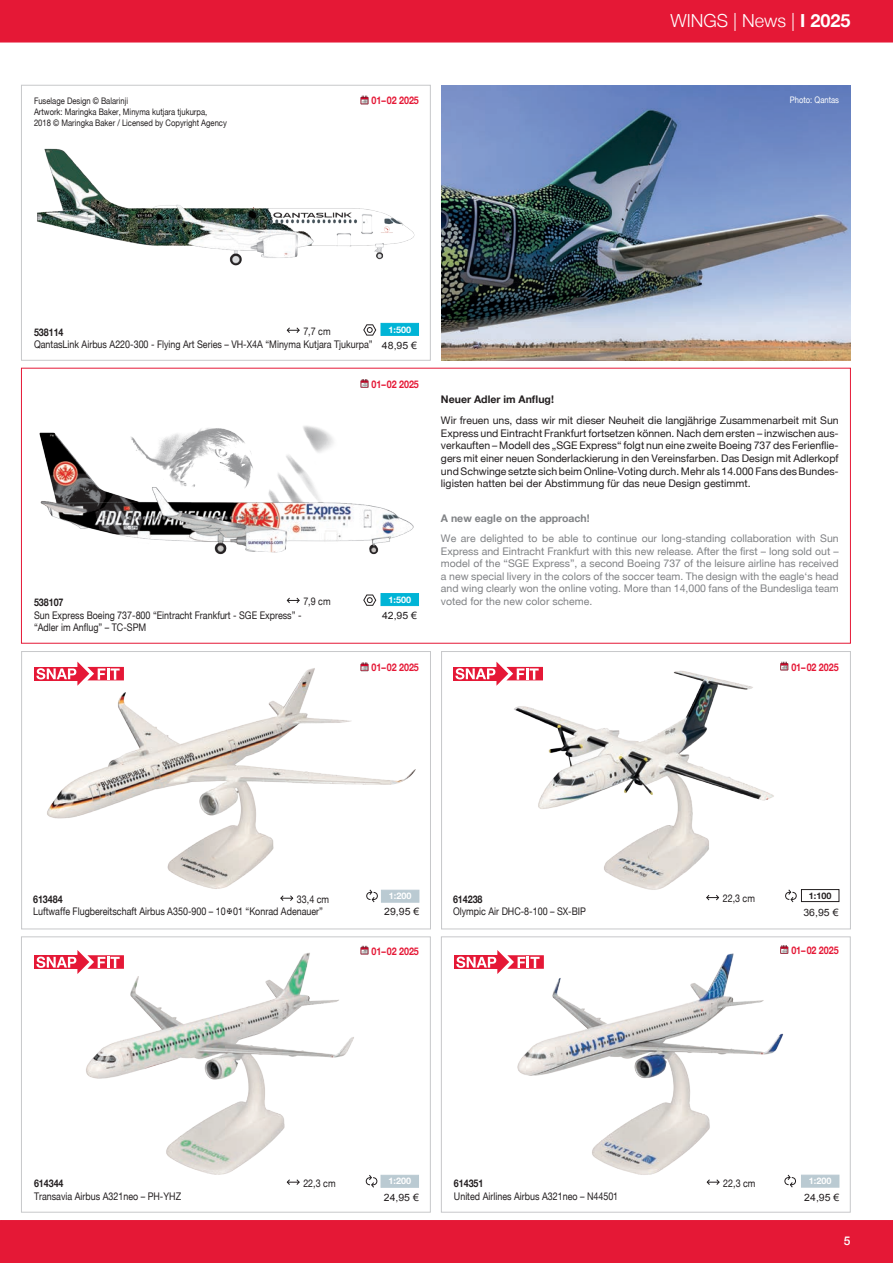
<style>
.page{position:relative;width:893px;height:1263px;background:#fff}
.page>*{position:absolute;margin:0;border:0;box-sizing:border-box;transform-origin:0 0}
.t1{font:300 18px "Helvetica Neue";color:#fff}
.t2{font:500 12px "Helvetica Neue";color:#fff}
.Fliesstext{font:10.5px/12.6px "Helvetica Neue";color:#231f20;text-align:justify}
.Fliesstext-2{font:10.5px/12.6px "Helvetica Neue";color:#808285;text-align:justify}
.Artiklenummer{font:10.5px "Helvetica Neue";color:#231f20;scale:.85 1}
.Artiklenummer-2{font:700 10.5px "Helvetica Neue";letter-spacing:-.005em;color:#e51836;scale:.85 1}
.Artiklenummer-3{font:700 10.5px "Helvetica Neue";letter-spacing:-.005em;color:#231f20;scale:.85 1}
.Fliesstext-3{font:700 10.5px "Helvetica Neue";color:#808285}
.Fliesstext-4{font:700 10.5px "Helvetica Neue";color:#231f20}
.Fliesstext-5{font:10.5px "Helvetica Neue";color:#231f20;scale:.85 1}
.Preis_Farbe{font:10.05px "Arial";color:#231f20;scale:1.04 1}
.Artiklenummer-4{font:9px/10.8px "Helvetica Neue";color:#231f20;scale:.85 1}
.Dokumententitel{font:700 9px "Helvetica Neue";color:#fff}
.Artiklenummer-5{font:9px "Helvetica Neue";color:#fff;scale:.85 1}
.Dokumententitel-2{font:700 9px "Helvetica Neue";color:#231f20}
.s1{font-weight:700}
</style>
<div class="page">
<div style="left:0;top:1220px;width:893px;height:43px;background:#e51836"></div>
<div style="left:0;top:0;width:893px;height:43px;background:#e51836"></div>
<img style="left:39px;top:380px;width:380px;height:227px">
<svg style="left:286px;top:597px;width:14px;height:7px"></svg>
<div style="left:381px;top:593px;width:38px;height:13px;background:#00b4d6"></div>
<svg style="left:363px;top:594px;width:14px;height:12px"></svg>
<img style="left:37px;top:148px;width:378px;height:118px">
<div style="left:21px;top:85px;width:410px;height:275px;border:1px solid #c7c8ca"></div>
<svg style="left:286px;top:327px;width:14px;height:6px"></svg>
<div style="left:381px;top:323px;width:38px;height:13px;background:#00b4d6;border:1px solid #00b4d6"></div>
<svg style="left:363px;top:324px;width:14px;height:12px"></svg>
<img style="left:441px;top:85px;width:409px;height:275px">
<img style="left:34px;top:661px;width:386px;height:242px">
<div style="left:21px;top:651px;width:410px;height:278px;border:1px solid #c7c8ca"></div>
<img style="left:453px;top:661px;width:387px;height:242px">
<div style="left:441px;top:651px;width:410px;height:278px;border:1px solid #c7c8ca"></div>
<svg style="left:280px;top:895px;width:14px;height:7px"></svg>
<svg style="left:706px;top:894px;width:13px;height:7px"></svg>
<svg style="left:785px;top:889px;width:12px;height:14px"></svg>
<svg style="left:366px;top:889px;width:12px;height:14px"></svg>
<div style="left:381px;top:890px;width:38px;height:12px;background:#bacad2"></div>
<img style="left:86px;top:945px;width:324px;height:237px">
<div style="left:21px;top:937px;width:410px;height:275px;border:1px solid #c7c8ca"></div>
<svg style="left:286px;top:1179px;width:14px;height:6px"></svg>
<img style="left:517px;top:947px;width:319px;height:228px">
<div style="left:441px;top:937px;width:409px;height:275px;border:1px solid #c7c8ca"></div>
<svg style="left:706px;top:1179px;width:14px;height:6px"></svg>
<svg style="left:365px;top:1174px;width:13px;height:14px"></svg>
<svg style="left:784px;top:1174px;width:12px;height:14px"></svg>
<div style="left:801px;top:1175px;width:38px;height:12px;background:#bacad2"></div>
<div style="left:34px;top:667px;width:46px;height:13px;background:#e51836"></div>
<svg style="left:36px;top:662px;width:88px;height:24px"></svg>
<div style="left:453px;top:667px;width:46px;height:13px;background:#e51836"></div>
<svg style="left:455px;top:662px;width:88px;height:24px"></svg>
<div style="left:34px;top:955px;width:46px;height:14px;background:#e51836"></div>
<svg style="left:36px;top:950px;width:88px;height:24px"></svg>
<div style="left:454px;top:955px;width:46px;height:14px;background:#e51836"></div>
<svg style="left:456px;top:950px;width:88px;height:24px"></svg>
<div style="left:801px;top:889px;width:38px;height:13px;border:1px solid #231f20"></div>
<div style="left:381px;top:1175px;width:38px;height:13px;background:#bacad2"></div>
<svg style="left:360px;top:96px;width:8px;height:8px"></svg>
<svg style="left:360px;top:379px;width:8px;height:9px"></svg>
<svg style="left:360px;top:662px;width:8px;height:9px"></svg>
<svg style="left:360px;top:946px;width:8px;height:8px"></svg>
<svg style="left:780px;top:662px;width:8px;height:8px"></svg>
<svg style="left:780px;top:945px;width:8px;height:9px"></svg>
<p class="Artiklenummer-4" style="left:34px;top:96px;width:228px">Fuselage Design © Balarinji<br>Artwork: Maringka Baker, Minyma kutjara tjukurpa,<br>2018 © Maringka Baker / Licensed by Copyright Agency</p>
<p class="Artiklenummer-2" style="left:372px;top:92px;width:57px">01–02 2025</p>
<h1 class="t1" style="left:670px;top:6px;width:182px">WINGS | News | <span class="s1">I 2025</span></h1>
<p class="Artiklenummer-5" style="left:790px;top:94px;width:59px">Photo: Qantas</p>
<p class="Artiklenummer" style="left:303px;top:325px;width:34px">7,7 cm</p>
<p class="Dokumententitel" style="left:388px;top:322px;width:24px">1:500</p>
<p class="Artiklenummer-3" style="left:34px;top:324px;width:36px">538114</p>
<p class="Artiklenummer" style="left:34px;top:338px;width:400px">QantasLink Airbus A220-300 - Flying Art Series – VH-X4A “Minyma Kutjara Tjukurpa”</p>
<p class="Preis_Farbe" style="left:382px;top:339px;width:35px">48,95 €</p>
<p class="Artiklenummer-2" style="left:372px;top:376px;width:57px">01–02 2025</p>
<p class="Fliesstext-5" style="left:303px;top:595px;width:34px">7,9 cm</p>
<p class="Dokumententitel" style="left:388px;top:592px;width:24px">1:500</p>
<p class="Artiklenummer-3" style="left:34px;top:594px;width:36px">538107</p>
<p class="Artiklenummer" style="left:34px;top:609px;width:316px">Sun Express Boeing 737-800 “Eintracht Frankfurt - SGE Express” -</p>
<p class="Artiklenummer" style="left:34px;top:621px;width:134px">“Adler im Anflug” – TC-SPM</p>
<p class="Preis_Farbe" style="left:382px;top:609px;width:35px">42,95 €</p>
<p class="Artiklenummer-2" style="left:372px;top:659px;width:57px">01–02 2025</p>
<p class="Fliesstext-4" style="left:441px;top:391px;width:114px">Neuer Adler im Anflug!</p>
<p class="Fliesstext" style="left:441px;top:414px;width:399px">Wir freuen uns, dass wir mit dieser Neuheit die langjährige Zusammenarbeit mit Sun Express und Eintracht Frankfurt fortsetzen können. Nach dem ersten – inzwischen aus&shy;verkauften – Modell des „SGE Express“ folgt nun eine zweite Boeing 737 des Ferienflie&shy;gers mit einer neuen Sonderlackierung in den Vereinsfarben. Das Design mit Adlerkopf und Schwinge setzte sich beim Online-Voting durch. Mehr als 14.000 Fans des Bundes&shy;ligisten hatten bei der Abstimmung für das neue Design gestimmt.</p>
<p class="Fliesstext-3" style="left:441px;top:510px;width:150px">A new eagle on the approach!</p>
<p class="Fliesstext-2" style="left:441px;top:532px;width:399px">We are delighted to be able to continue our long-standing collaboration with Sun Express and Eintracht Frankfurt with this new release. After the first – long sold out – model of the “SGE Express”, a second Boeing 737 of the leisure airline has received a new special livery in the colors of the soccer team. The design with the eagle‘s head and wing clearly won the online voting. More than 14,000 fans of the Bundesliga team voted for the new color scheme.</p>
<p class="Artiklenummer-2" style="left:791px;top:658px;width:57px">01–02 2025</p>
<p class="Dokumententitel-2" style="left:809px;top:889px;width:24px">1:100</p>
<p class="Dokumententitel" style="left:389px;top:889px;width:24px">1:200</p>
<p class="Artiklenummer" style="left:723px;top:892px;width:39px">22,3 cm</p>
<p class="Artiklenummer-3" style="left:33px;top:891px;width:36px">613484</p>
<p class="Artiklenummer" style="left:33px;top:905px;width:343px">Luftwaffe Flugbereitschaft Airbus A350-900 – 10 01 “Konrad Adenauer”</p>
<p class="Artiklenummer" style="left:297px;top:892px;width:39px">33,4 cm</p>
<p class="Artiklenummer-3" style="left:453px;top:891px;width:36px">614238</p>
<p class="Artiklenummer" style="left:453px;top:905px;width:158px">Olympic Air DHC-8-100 – SX-BIP</p>
<p class="Preis_Farbe" style="left:384px;top:905px;width:35px">29,95 €</p>
<p class="Preis_Farbe" style="left:803px;top:905px;width:35px">36,95 €</p>
<p class="Artiklenummer-3" style="left:34px;top:1175px;width:36px">614344</p>
<p class="Artiklenummer" style="left:34px;top:1190px;width:175px">Transavia Airbus A321neo – PH-YHZ</p>
<p class="Artiklenummer-2" style="left:372px;top:942px;width:57px">01–02 2025</p>
<p class="Artiklenummer-2" style="left:791px;top:942px;width:57px">01–02 2025</p>
<p class="Fliesstext-5" style="left:723px;top:1176px;width:39px">22,3 cm</p>
<p class="Dokumententitel" style="left:809px;top:1174px;width:24px">1:200</p>
<p class="Dokumententitel" style="left:388px;top:1174px;width:24px">1:200</p>
<p class="Fliesstext-5" style="left:303px;top:1176px;width:39px">22,3 cm</p>
<p class="Artiklenummer-3" style="left:454px;top:1175px;width:36px">614351</p>
<p class="Artiklenummer" style="left:454px;top:1190px;width:195px">United Airlines Airbus A321neo – N44501</p>
<p class="Preis_Farbe" style="left:384px;top:1191px;width:35px">24,95 €</p>
<p class="Preis_Farbe" style="left:804px;top:1191px;width:35px">24,95 €</p>
<p class="t2" style="left:844px;top:1231px;width:8px">5</p>
</div>
